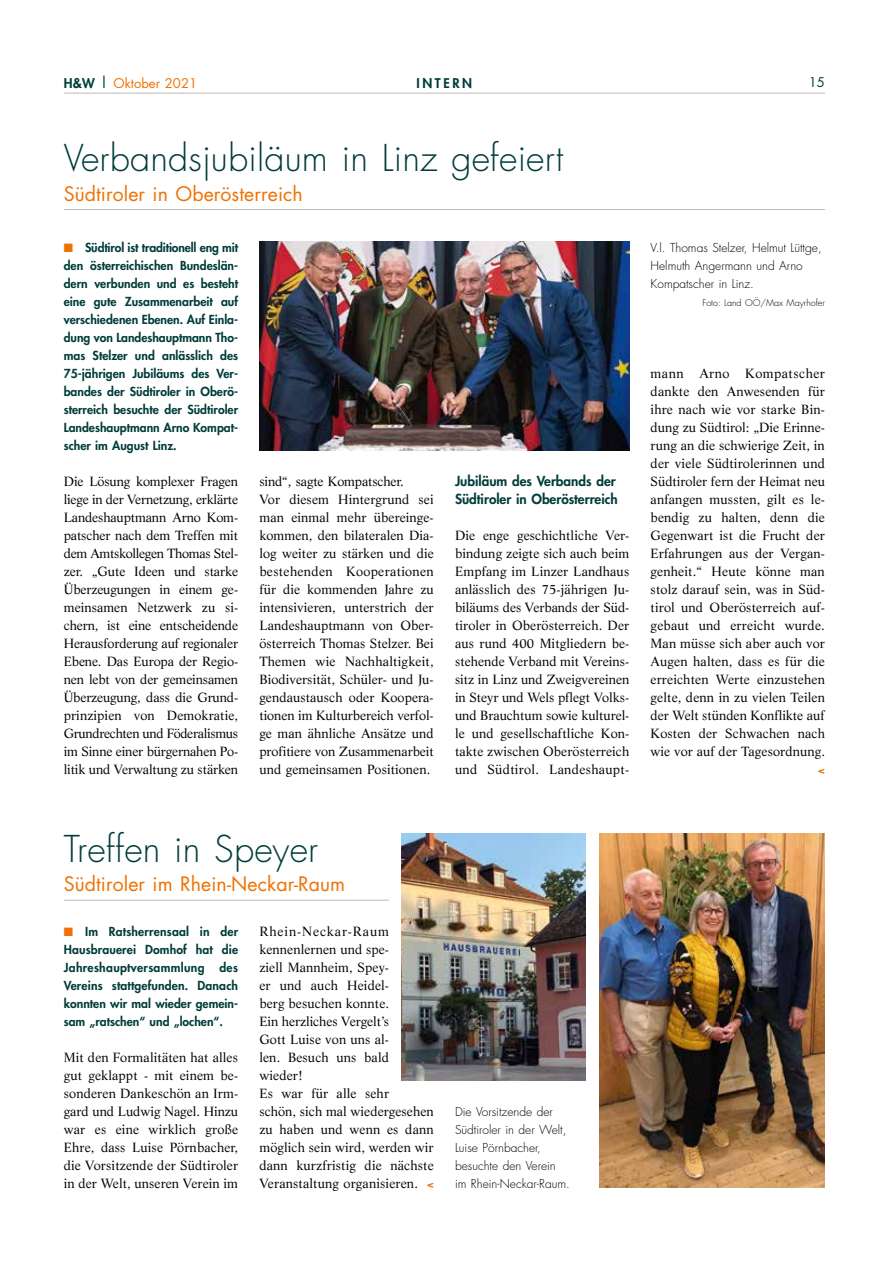
<style>
.page{position:relative;width:893px;height:1263px;background:#fff}
.page>*{position:absolute;margin:0;border:0;box-sizing:border-box;transform-origin:0 0}
.t1{font:300 36px "Futura";letter-spacing:.005em;color:#003d3b}
.t2{font:19.5px "Futura";letter-spacing:.005em;color:#ee7203}
.t3{font:800 13.5px/18px "Futura";color:#003d3b}
.t4{font:13.05px/18px "Life LT Std";letter-spacing:.005em;color:#000;text-align:justify}
.t5{font:13.05px "Futura";color:#ee7203}
.t6{font:800 13.05px "Futura";letter-spacing:.2em;color:#003d3b}
.t7{font:13.05px "Futura";color:#003d3b}
.t8{font:800 12.15px/18px "Futura";color:#003d3b;text-align:justify}
.t9{font:300 12px/18px "Futura";color:#000}
.t10{font:800 10.5px "Futura";color:#ee7203;scale:1.1 1}
.t11{font:300 9px "Futura";color:#000}
.s1{font-weight:800;color:#003d3b}
.s2{font-size:15px;color:#003d3b}
.s3{color:#ee7203}
.s4{font-family:"Futura";font-weight:800;font-size:10.5px;color:#ee7203}
</style>
<div class="page">
<hr style="left:64px;top:209px;width:761px;height:1px;background:#bdb9b3">
<img style="left:259px;top:242px;width:370px;height:208px">
<hr style="left:64px;top:900px;width:325px;height:1px;background:#bdb9b3">
<img style="left:600px;top:833px;width:225px;height:354px">
<img style="left:402px;top:833px;width:183px;height:247px">
<hr style="left:64px;top:93px;width:761px;height:1px;background:#bdb9b3">
<p class="t5" style="left:64px;top:74px;width:135px"><span class="s1">H&amp;W</span> <span class="s2">|</span> Oktober 2021</p>
<p class="t6" style="left:416px;top:74px;width:57px">INTERN</p>
<p class="t7" style="left:809px;top:73px;width:18px">15</p>
<h1 class="t1" style="left:64px;top:135px;width:501px">Verbandsjubiläum in Linz gefeiert</h1>
<h2 class="t2" style="left:64px;top:180px;width:241px">Südtiroler in Oberösterreich</h2>
<p class="t8" style="left:64px;top:238px;width:176px"><span class="s3">■</span> Südtirol ist traditionell eng mit den österreichischen Bundeslän&shy;dern verbunden und es besteht eine gute Zusammenarbeit auf verschiedenen Ebenen. Auf Einla&shy;dung von Landeshauptmann Tho&shy;mas Stelzer und anlässlich des 75-jährigen Jubiläums des Ver&shy;bandes der Südtiroler in Oberö&shy;sterreich besuchte der Südtiroler Landeshauptmann Arno Kompat&shy;scher im August Linz.</p>
<p class="t4" style="left:64px;top:472px;width:176px">Die Lösung komplexer Fragen liege in der Vernetzung, erklärte Landeshauptmann Arno Kom&shy;patscher nach dem Treffen mit dem Amtskollegen Thomas Stel&shy;zer. „Gute Ideen und starke Überzeugungen in einem ge&shy;meinsamen Netzwerk zu si&shy;chern, ist eine entscheidende Herausforderung auf regionaler Ebene. Das Europa der Regio&shy;nen lebt von der gemeinsamen Überzeugung, dass die Grund&shy;prinzipien von Demokratie, Grundrechten und Föderalismus im Sinne einer bürgernahen Po&shy;litik und Verwaltung zu stärken</p>
<p class="t4" style="left:259px;top:472px;width:176px;text-align:left">sind“, sagte Kompatscher.<br>Vor diesem Hintergrund sei man einmal mehr übereinge&shy;kommen, den bilateralen Dia&shy;log weiter zu stärken und die bestehenden Kooperationen für die kommenden Jahre zu intensivieren, unterstrich der<br>Landeshauptmann von Ober&shy;österreich Thomas Stelzer. Bei<br>Themen wie Nachhaltigkeit,<br>Biodiversität, Schüler- und Ju&shy;gendaustausch oder Koopera&shy;tionen im Kulturbereich verfol&shy;ge man ähnliche Ansätze und profitiere von Zusammenarbeit und gemeinsamen Positionen.</p>
<p class="t3" style="left:455px;top:472px;width:164px">Jubiläum des Verbands der<br>Südtiroler in Oberösterreich</p>
<p class="t4" style="left:455px;top:526px;width:176px">Die enge geschichtliche Ver&shy;bindung zeigte sich auch beim Empfang im Linzer Landhaus anlässlich des 75-jährigen Ju&shy;biläums des Verbands der Süd&shy;tiroler in Oberösterreich. Der aus rund 400 Mitgliedern be&shy;stehende Verband mit Vereins&shy;sitz in Linz und Zweigvereinen in Steyr und Wels pflegt Volks&shy;und Brauchtum sowie kulturel&shy;le und gesellschaftliche Kon&shy;takte zwischen Oberösterreich und Südtirol. Landeshaupt-</p>
<p class="t9" style="left:651px;top:239px;width:173px">V.l. Thomas Stelzer, Helmut Lüttge,<br>Helmuth Angermann und Arno<br>Kompatscher in Linz.</p>
<p class="t11" style="left:702px;top:297px;width:124px">Foto: Land OÖ/Max Mayrhofer</p>
<p class="t4" style="left:651px;top:364px;width:176px">mann Arno Kompatscher dankte den Anwesenden für ihre nach wie vor starke Bin&shy;dung zu Südtirol: „Die Erinne&shy;rung an die schwierige Zeit, in der viele Südtirolerinnen und Südtiroler fern der Heimat neu anfangen mussten, gilt es le&shy;bendig zu halten, denn die Gegenwart ist die Frucht der Erfahrungen aus der Vergan&shy;genheit.“ Heute könne man stolz darauf sein, was in Süd&shy;tirol und Oberösterreich auf&shy;gebaut und erreicht wurde.<br>Man müsse sich aber auch vor Augen halten, dass es für die erreichten Werte einzustehen gelte, denn in zu vielen Teilen der Welt stünden Konflikte auf Kosten der Schwachen nach wie vor auf der Tagesordnung.</p>
<p class="t10" style="left:818px;top:763px;width:8px">&lt;</p>
<h1 class="t1" style="left:64px;top:825px;width:256px">Treffen in Speyer</h1>
<h2 class="t2" style="left:64px;top:871px;width:283px">Südtiroler im Rhein-Neckar-Raum</h2>
<p class="t8" style="left:64px;top:922px;width:176px"><span class="s3">■</span> Im Ratsherrensaal in der Hausbrauerei Domhof hat die Jahreshauptversammlung des Vereins stattgefunden. Danach konnten wir mal wieder gemein&shy;sam „ratschen“ und „lochen“.</p>
<p class="t4" style="left:64px;top:1048px;width:176px">Mit den Formalitäten hat alles gut geklappt - mit einem be&shy;sonderen Dankeschön an Irm&shy;gard und Ludwig Nagel. Hinzu war es eine wirklich große Ehre, dass Luise Pörnbacher, die Vorsitzende der Südtiroler in der Welt, unseren Verein im</p>
<p class="t4" style="left:259px;top:922px;width:176px;text-align:left">Rhein-Neckar-Raum kennenlernen und spe-<br>ziell Mannheim, Spey-<br>er und auch Heidel-<br>berg besuchen konnte.<br>Ein herzliches Vergelt’s<br>Gott Luise von uns al-<br>len. Besuch uns bald wieder!<br>Es war für alle sehr<br>schön, sich mal wiedergesehen zu haben und wenn es dann möglich sein wird, werden wir dann kurzfristig die nächste<br>Veranstaltung organisieren. <span class="s4">&lt;</span></p>
<p class="t9" style="left:455px;top:1103px;width:116px">Die Vorsitzende der<br>Südtiroler in der Welt,<br>Luise Pörnbacher, besuchte den Verein im Rhein-Neckar-Raum.</p>
</div>
